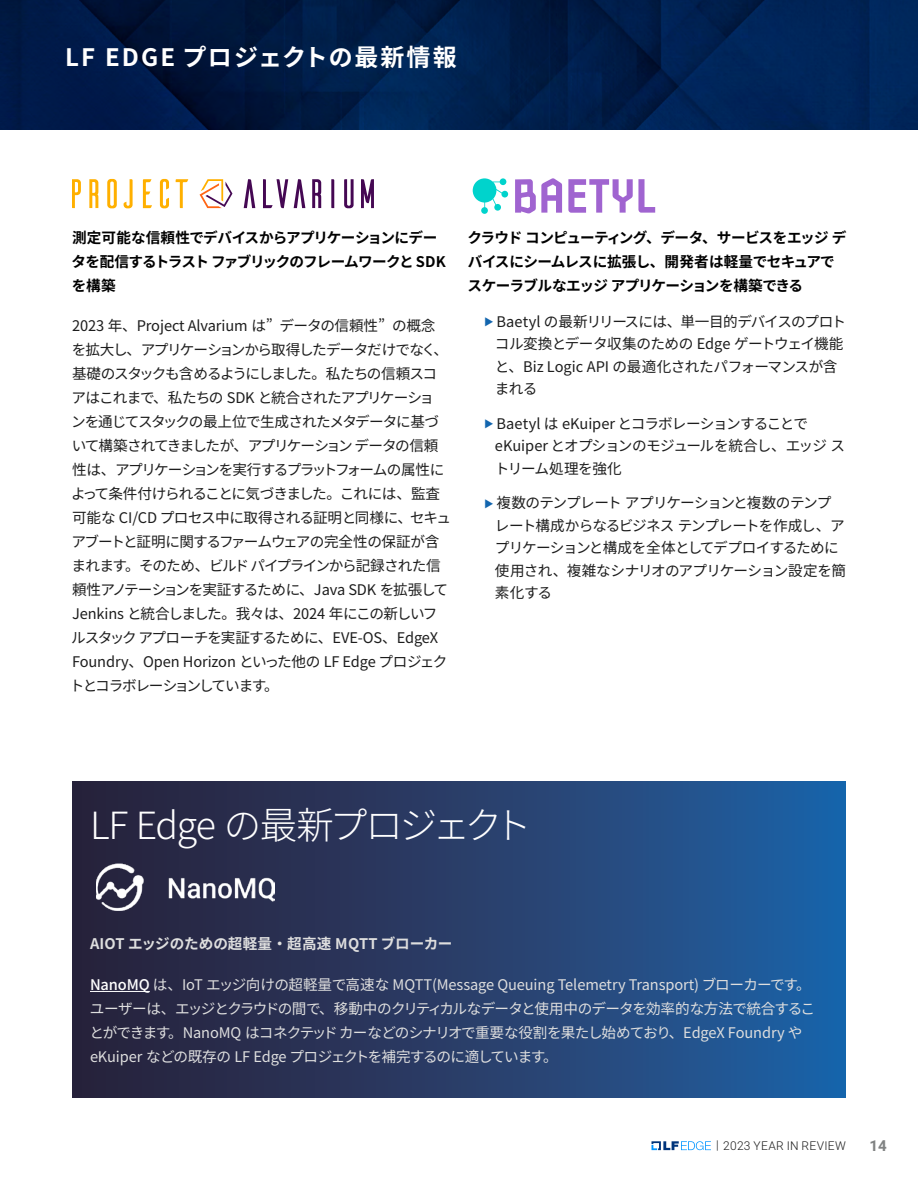
<style>
.page{position:relative;width:918px;height:1188px;background:#fff}
.page>*{position:absolute;margin:0;border:0;box-sizing:border-box;transform-origin:0 0}
.t1{font:300 37.5px "Noto Sans CJ Kjp";letter-spacing:-.045em;color:#fff}
.t2{font:700 24px "Noto Sans CJ Kjp";letter-spacing:.085em;color:#fff}
.t3{font:700 15px "Heebo";color:#818383}
.t4{font:14.7px/24px "Noto Sans CJ Kjp";letter-spacing:-.05em;color:#1d1d1d}
.t5{font:14.7px/24px "Noto Sans CJ Kjp";letter-spacing:-.035em;color:#dedede}
.t6{font:700 14.7px/24px "Noto Sans CJ Kjp";letter-spacing:-.045em;color:#000}
.t7{font:14.7px/22.5px "Noto Sans CJ Kjp";letter-spacing:-.03em;color:#1d1d1d}
.t8{font:700 14.7px "Noto Sans CJ Kjp";color:#dedede}
.t9{font:300 12px "Heebo";letter-spacing:.025em;color:#1d1d1d}
.s1{font-family:"Proxima Nova";color:#1265ae}
.s2{font-weight:500;color:#fff}
</style>
<div class="page">
<img style="left:0;top:0;width:918px;height:130px">
<svg style="left:515px;top:178px;width:47px;height:35px"></svg>
<svg style="left:568px;top:179px;width:87px;height:34px"></svg>
<svg style="left:473px;top:178px;width:35px;height:36px"></svg>
<svg style="left:72px;top:179px;width:9px;height:29px"></svg>
<svg style="left:89px;top:179px;width:10px;height:29px"></svg>
<svg style="left:107px;top:179px;width:10px;height:29px"></svg>
<svg style="left:124px;top:179px;width:9px;height:29px"></svg>
<svg style="left:143px;top:179px;width:9px;height:29px"></svg>
<svg style="left:160px;top:179px;width:9px;height:29px"></svg>
<svg style="left:176px;top:179px;width:12px;height:29px"></svg>
<svg style="left:244px;top:179px;width:11px;height:29px"></svg>
<svg style="left:263px;top:179px;width:25px;height:29px"></svg>
<svg style="left:294px;top:179px;width:11px;height:29px"></svg>
<svg style="left:312px;top:179px;width:9px;height:29px"></svg>
<svg style="left:331px;top:179px;width:3px;height:29px"></svg>
<svg style="left:344px;top:179px;width:10px;height:29px"></svg>
<svg style="left:361px;top:179px;width:13px;height:29px"></svg>
<svg style="left:200px;top:179px;width:32px;height:29px"></svg>
<div style="left:72px;top:781px;width:774px;height:317px;background:linear-gradient(to right,#2c1e34,#2061a4)"></div>
<hr style="left:90px;top:991px;width:60px;height:1px;background:#fff">
<img style="left:96px;top:863px;width:178px;height:47px">
<svg style="left:652px;top:1141px;width:59px;height:9px"></svg>
<h2 class="t2" style="left:65px;top:44px;width:393px">LF EDGE プロジェクトの最新情報</h2>
<p class="t6" style="left:72px;top:226px;width:376px">測定可能な信頼性でデバイスからアプリケーションにデータを配信するトラスト ファブリックのフレームワークと SDKを構築</p>
<p class="t4" style="left:70px;top:314px;width:383px">2023 年、Project Alvarium は” データの信頼性” の概念を拡大し、アプリケーションから取得したデータだけでなく、基礎のスタックも含めるようにしました。私たちの信頼スコアはこれまで、私たちの SDK と統合されたアプリケーショ<br>ンを通じてスタックの最上位で生成されたメタデータに基づいて構築されてきましたが、アプリケーション データの信頼性は、アプリケーションを実行するプラットフォームの属性によって条件付けられることに気づきました。これには、監査可能な CI/CD プロセス中に取得される証明と同様に、セキュアブートと証明に関するファームウェアの完全性の保証が含まれます。そのため、ビルド パイプラインから記録された信頼性アノテーションを実証するために、Java SDK を拡張してJenkins と統合しました。我々は、2024 年にこの新しいフルスタック アプローチを実証するために、EVE-OS、EdgeX Foundry、Open Horizon といった他の LF Edge プロジェクトとコラボレーションしています。</p>
<p class="t6" style="left:467px;top:226px;width:380px">クラウド コンピューティング、データ、サービスをエッジ デバイスにシームレスに拡張し、開発者は軽量でセキュアでスケーラブルなエッジ アプリケーションを構築できる</p>
<p class="t7" style="left:495px;top:311px;width:352px;text-indent:-11px"><span class="s1">⊲</span> Baetyl の最新リリースには、単一目的デバイスのプロトコル変換とデータ収集のための Edge ゲートウェイ機能と、Biz Logic API の最適化されたパフォーマンスが含まれる</p>
<p class="t4" style="left:495px;top:413px;width:351px;line-height:22.5px;text-indent:-11px"><span class="s1">⊲</span> Baetyl は eKuiper とコラボレーションすることでeKuiper とオプションのモジュールを統合し、エッジ ストリーム処理を強化</p>
<p class="t4" style="left:495px;top:492px;width:353px;line-height:22.5px;text-indent:-11px"><span class="s1">⊲</span> 複数のテンプレート アプリケーションと複数のテンプレート構成からなるビジネス テンプレートを作成し、アプリケーションと構成を全体としてデプロイするために使用され、複雑なシナリオのアプリケーション設定を簡素化する</p>
<h1 class="t1" style="left:90px;top:804px;width:443px">LF Edge の最新プロジェクト</h1>
<p class="t8" style="left:90px;top:936px;width:364px">AIOT エッジのための超軽量・超高速 MQTT ブローカー</p>
<p class="t5" style="left:90px;top:973px;width:727px"><span class="s2">NanoMQ</span> は、IoT エッジ向けの超軽量で高速な MQTT(Message Queuing Telemetry Transport) ブローカーです。ユーザーは、エッジとクラウドの間で、移動中のクリティカルなデータと使用中のデータを効率的な方法で統合することができます。NanoMQ はコネクテッド カーなどのシナリオで重要な役割を果たし始めており、EdgeX Foundry やeKuiper などの既存の LF Edge プロジェクトを補完するのに適しています。</p>
<p class="t9" style="left:716px;top:1138px;width:131px">| 2023 YEAR IN REVIEW</p>
<p class="t3" style="left:869px;top:1135px;width:19px">14</p>
</div>
